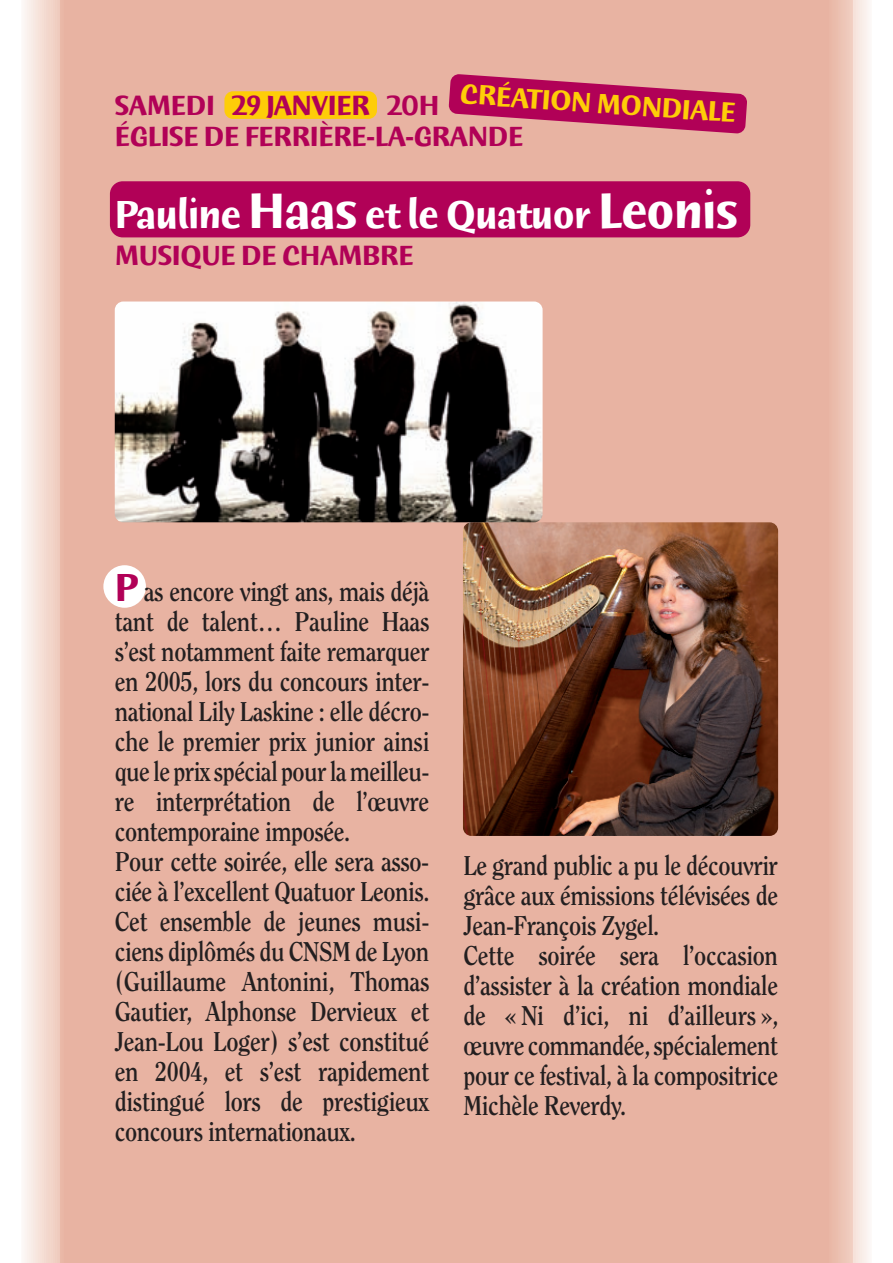
<style>
.page{position:relative;width:893px;height:1263px;background:#fff}
.page>*{position:absolute;margin:0;border:0;box-sizing:border-box;transform-origin:0 0}
.t1{font:700 42px "Humana Sans ITC";letter-spacing:-.015em;color:#fff;scale:.9 1}
.t2{font:700 30px/30.6px "Humana Sans ITC";letter-spacing:-.015em;color:#b10157;scale:.9 1}
.t3{font:700 30px "Humana Sans ITC";color:#fecd08;scale:.9 1}
.t4{font:700 27px/30px "Clearface";letter-spacing:-.02em;color:#231f20;scale:.9 1}
.s1{font-size:54px}
.s2{font-family:"Humana Sans ITC";font-size:42px;color:#b10157}
</style>
<div class="page">
<div style="left:60px;top:0;width:792px;height:1263px;background:#e8b3a2"></div>
<hr style="left:60px;top:0;width:4px;height:1263px;background:#ebbaa9">
<hr style="left:58px;top:0;width:3px;height:1263px;background:#ecbead">
<hr style="left:56px;top:0;width:4px;height:1263px;background:#eecabd">
<hr style="left:56px;top:0;width:3px;height:1263px;background:#ecc0af">
<hr style="left:54px;top:0;width:4px;height:1263px;background:#f0cec1">
<hr style="left:51px;top:0;width:4px;height:1263px;background:#f1d1c5">
<hr style="left:49px;top:0;width:4px;height:1263px;background:#f2d4c9">
<hr style="left:47px;top:0;width:3px;height:1263px;background:#f0ccbe">
<hr style="left:45px;top:0;width:4px;height:1263px;background:#f2d6cb">
<hr style="left:45px;top:0;width:3px;height:1263px;background:#f1cfc2">
<hr style="left:43px;top:0;width:4px;height:1263px;background:#f3dad1">
<hr style="left:40px;top:0;width:4px;height:1263px;background:#f5ded4">
<hr style="left:37px;top:0;width:4px;height:1263px;background:#f6e1d9">
<hr style="left:36px;top:0;width:3px;height:1263px;background:#f6ded4">
<hr style="left:34px;top:0;width:4px;height:1263px;background:#f7e1d8">
<hr style="left:32px;top:0;width:4px;height:1263px;background:#f7e3dc">
<hr style="left:30px;top:0;width:4px;height:1263px;background:#f7e7df">
<hr style="left:29px;top:0;width:4px;height:1263px;background:#f8e9e3">
<hr style="left:27px;top:0;width:4px;height:1263px;background:#faede7">
<hr style="left:25px;top:0;width:3px;height:1263px;background:#fbf1ed">
<hr style="left:23px;top:0;width:3px;height:1263px;background:#fbf4f1">
<hr style="left:21px;top:0;width:3px;height:1263px;background:#fdf9f7">
<hr style="left:829px;top:0;width:4px;height:1263px;background:#ebbaa9">
<hr style="left:832px;top:0;width:4px;height:1263px;background:#ecbeae">
<hr style="left:835px;top:0;width:4px;height:1263px;background:#edc2b1">
<hr style="left:839px;top:0;width:3px;height:1263px;background:#efc8ba">
<hr style="left:840px;top:0;width:4px;height:1263px;background:#ecc2b3">
<hr style="left:841px;top:0;width:3px;height:1263px;background:#f0cbbb">
<hr style="left:842px;top:0;width:4px;height:1263px;background:#efcbbd">
<hr style="left:845px;top:0;width:4px;height:1263px;background:#eec8bb">
<hr style="left:848px;top:0;width:4px;height:1263px;background:#efcbbd">
<hr style="left:850px;top:0;width:3px;height:1263px;background:#f4d7cc">
<hr style="left:851px;top:0;width:4px;height:1263px;background:#f1cec1">
<hr style="left:852px;top:0;width:3px;height:1263px;background:#f5dbd0">
<hr style="left:853px;top:0;width:4px;height:1263px;background:#f7e2da">
<hr style="left:854px;top:0;width:4px;height:1263px;background:#f6dfd6">
<hr style="left:856px;top:0;width:4px;height:1263px;background:#f7e3da">
<hr style="left:858px;top:0;width:4px;height:1263px;background:#f7e6df">
<hr style="left:860px;top:0;width:4px;height:1263px;background:#f8e9e3">
<hr style="left:862px;top:0;width:4px;height:1263px;background:#faede7">
<hr style="left:865px;top:0;width:4px;height:1263px;background:#fbf2ee">
<hr style="left:867px;top:0;width:4px;height:1263px;background:#fcf6f3">
<hr style="left:869px;top:0;width:3px;height:1263px;background:#fdf9f7">
<div style="left:224px;top:91px;width:153px;height:28px;background:#fecd08;border-radius:9px"></div>
<div style="left:110px;top:181px;width:640px;height:56px;background:#b10157;border-radius:13px"></div>
<div style="left:103px;top:565px;width:43px;height:43px;background:#fff;border-radius:50%"></div>
<img style="left:463px;top:522px;width:315px;height:314px;border-radius:9px">
<img style="left:115px;top:301px;width:428px;height:221px;border-radius:9px">
<svg style="left:449px;top:74px;width:298px;height:60px"></svg>
<p class="t3" style="left:461px;top:80px;width:308px;rotate:4deg">CRÉATION MONDIALE</p>
<p class="t2" style="left:115px;top:91px;width:456px">SAMEDI 29 JANVIER 20H<br>ÉGLISE DE FERRIÈRE-LA-GRANDE</p>
<h1 class="t1" style="left:115px;top:196px;width:695px">Pauline <span class="s1">Haas</span> et le Quatuor <span class="s1">Leonis</span></h1>
<p class="t2" style="left:115px;top:242px;width:334px">MUSIQUE DE CHAMBRE</p>
<p class="t4" style="left:115px;top:578px;width:351px"><span class="s2">P</span> as encore vingt ans, mais déjà tant de talent… Pauline Haas s’est notamment faite remarquer en 2005, lors du concours inter&shy;national Lily Laskine : elle décro&shy;che le premier prix junior ainsi que le prix spécial pour la meilleu&shy;re interprétation de l’œuvre contemporaine imposée.<br>Pour cette soirée, elle sera asso&shy;ciée à l’excellent Quatuor Leonis.<br>Cet ensemble de jeunes musi&shy;ciens diplômés du CNSM de Lyon (Guillaume Antonini, Thomas<br>Gautier, Alphonse Dervieux et<br>Jean-Lou Loger) s’est constitué en 2004, et s’est rapidement distingué lors de prestigieux concours internationaux.</p>
<p class="t4" style="left:463px;top:852px;width:351px">Le grand public a pu le découvrir grâce aux émissions télévisées de<br>Jean-François Zygel.<br>Cette soirée sera l’occasion d’assister à la création mondiale de « Ni d’ici, ni d’ailleurs », œuvre commandée, spécialement pour ce festival, à la compositrice<br>Michèle Reverdy.</p>
</div>
